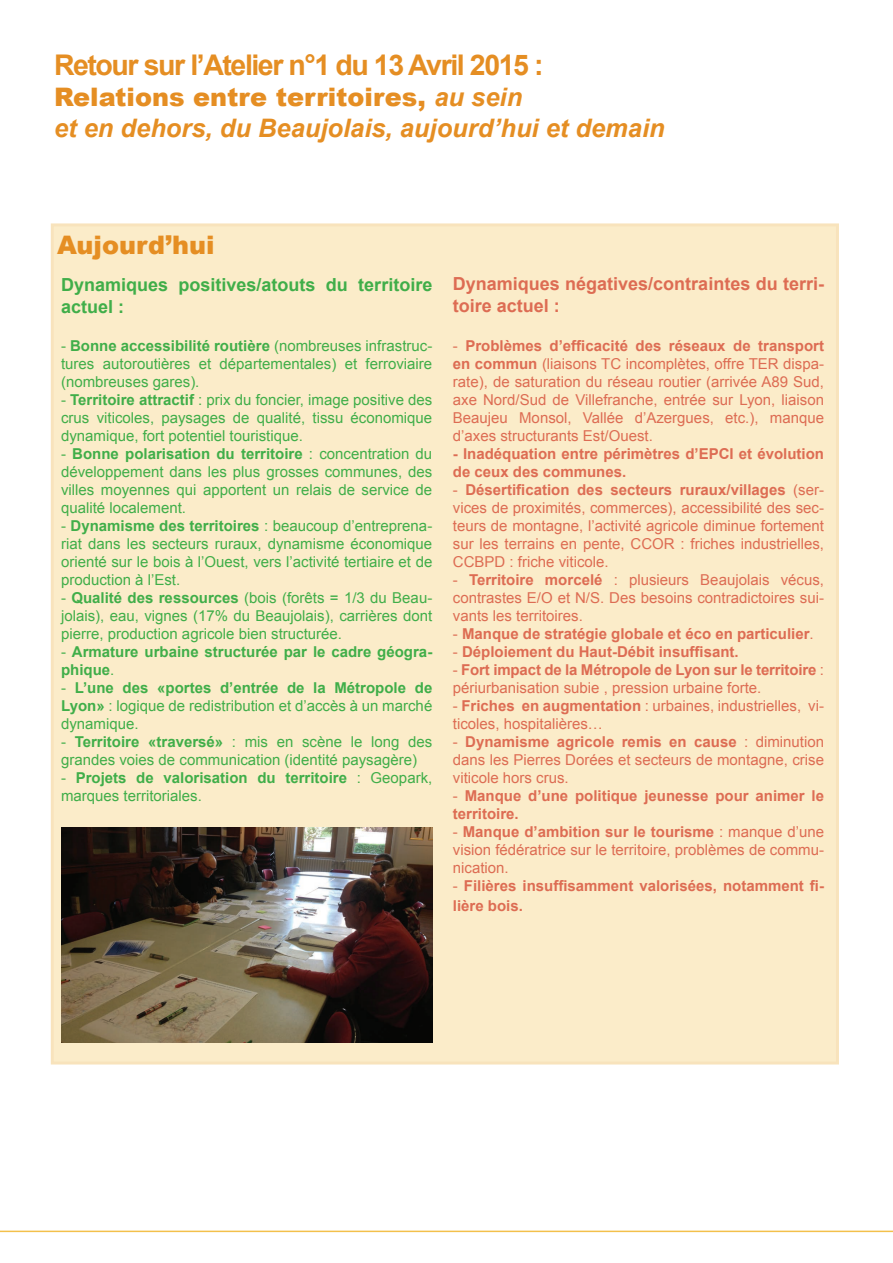
<style>
.page{position:relative;width:893px;height:1263px;background:#fff}
.page>*{position:absolute;margin:0;border:0;box-sizing:border-box;transform-origin:0 0}
.t1{font:700 28.5px "Arial";letter-spacing:-.05em;color:#e58e23}
.t2{font:italic 700 25.5px/30.6px "Arial";color:#e58e23}
.t3{font:900 25.5px "Arial";color:#e58e23}
.t4{font:700 18px/21.6px "Arial";color:#dd6c53}
.t5{font:700 18px/21.6px "Arial";color:#40ae49}
.t6{font:15px/18px "Arial";color:#dd6c53;text-align:justify}
.t7{font:15px/18px "Arial";color:#40ae49;text-align:justify}
.t8{font:700 15px/18px "Arial";color:#dd6c53}
.t9{font:700 15px/18px "Arial";color:#40ae49}
.s1{font-weight:900;font-style:normal}
.s2{font-weight:700}
.s3{font-weight:400}
</style>
<div class="page">
<hr style="left:0;top:1230px;width:893px;height:2px;background:#f3c04b">
<div style="left:51px;top:223px;width:788px;height:841px;background:#fbecc9"></div>
<img style="left:61px;top:827px;width:371px;height:216px">
<h1 class="t1" style="left:54px;top:45px;width:491px">Retour sur l’Atelier n°1 du 13 Avril 2015 :</h1>
<h2 class="t2" style="left:54px;top:83px;width:612px"><span class="s1">Relations entre territoires,</span> au sein<br>et en dehors, du Beaujolais, aujourd’hui et demain</h2>
<h2 class="t3" style="left:57px;top:227px;width:159px">Aujourd’hui</h2>
<p class="t5" style="left:61px;top:274px;width:373px">Dynamiques positives/atouts du territoire actuel :</p>
<p class="t7" style="left:61px;top:336px;width:373px">- <span class="s2">Bonne accessibilité routière</span> (nombreuses infrastruc&shy;tures autoroutières et départementales) et ferroviaire (nombreuses gares).</p>
<p class="t7" style="left:61px;top:390px;width:373px">- <span class="s2">Territoire attractif</span> : prix du foncier, image positive des crus viticoles, paysages de qualité, tissu économique dynamique, fort potentiel touristique.</p>
<p class="t7" style="left:61px;top:444px;width:373px">- <span class="s2">Bonne polarisation du territoire</span> : concentration du développement dans les plus grosses communes, des villes moyennes qui apportent un relais de service de qualité localement.</p>
<p class="t7" style="left:61px;top:516px;width:373px">- <span class="s2">Dynamisme des territoires</span> : beaucoup d’entreprena&shy;riat dans les secteurs ruraux, dynamisme économique orienté sur le bois à l’Ouest, vers l’activité tertiaire et de production à l’Est.</p>
<p class="t7" style="left:61px;top:588px;width:373px">- <span class="s2">Qualité des ressources</span> (bois (forêts = 1/3 du Beau&shy;jolais), eau, vignes (17% du Beaujolais), carrières dont pierre, production agricole bien structurée.</p>
<p class="t9" style="left:61px;top:643px;width:373px"><span class="s3">-</span> Armature urbaine structurée par le cadre géogra&shy;phique<span class="s3">.</span></p>
<p class="t7" style="left:61px;top:678px;width:373px">- <span class="s2">L’une des «portes d’entrée de la Métropole de Lyon»</span> : logique de redistribution et d’accès à un marché dynamique.</p>
<p class="t7" style="left:61px;top:732px;width:373px">- <span class="s2">Territoire «traversé»</span> : mis en scène le long des grandes voies de communication (identité paysagère)</p>
<p class="t9" style="left:61px;top:769px;width:373px"><span class="s3">-</span> Projets de valorisation du territoire <span class="s3">: Geopark, marques territoriales.</span></p>
<p class="t4" style="left:453px;top:273px;width:373px">Dynamiques négatives/contraintes du terri&shy;toire actuel :</p>
<p class="t6" style="left:453px;top:337px;width:373px">- <span class="s2">Problèmes d’efficacité des réseaux de transport en commun</span> (liaisons TC incomplètes, offre TER dispa&shy;rate), de saturation du réseau routier (arrivée A89 Sud, axe Nord/Sud de Villefranche, entrée sur Lyon, liaison Beaujeu Monsol, Vallée d’Azergues, etc.), manque d’axes structurants Est/Ouest.</p>
<p class="t8" style="left:453px;top:445px;width:373px">- Inadéquation entre périmètres d’EPCI et évolution de ceux des communes.</p>
<p class="t6" style="left:453px;top:481px;width:373px">- <span class="s2">Désertification des secteurs ruraux/villages</span> (ser&shy;vices de proximités, commerces), accessibilité des sec&shy;teurs de montagne, l’activité agricole diminue fortement sur les terrains en pente, CCOR : friches industrielles, CCBPD : friche viticole.</p>
<p class="t6" style="left:453px;top:571px;width:373px">- <span class="s2">Territoire morcelé</span> : plusieurs Beaujolais vécus, contrastes E/O et N/S. Des besoins contradictoires sui&shy;vants les territoires.</p>
<p class="t8" style="left:453px;top:625px;width:362px"><span class="s3">-</span> Manque de stratégie globale et éco en particulier<span class="s3">.</span></p>
<p class="t8" style="left:453px;top:643px;width:287px"><span class="s3">-</span> Déploiement du Haut-Débit insuffisant.</p>
<p class="t6" style="left:453px;top:661px;width:373px">- <span class="s2">Fort impact de la Métropole de Lyon sur le territoire</span> : périurbanisation subie , pression urbaine forte.</p>
<p class="t6" style="left:453px;top:697px;width:373px">- <span class="s2">Friches en augmentation</span> : urbaines, industrielles, vi&shy;ticoles, hospitalières…</p>
<p class="t6" style="left:453px;top:733px;width:373px">- <span class="s2">Dynamisme agricole remis en cause</span> : diminution dans les Pierres Dorées et secteurs de montagne, crise viticole hors crus.</p>
<p class="t8" style="left:453px;top:787px;width:373px"><span class="s3">-</span> Manque d’une politique jeunesse pour animer le territoire.</p>
<p class="t6" style="left:453px;top:823px;width:373px">- <span class="s2">Manque d’ambition sur le tourisme</span> : manque d’une vision fédératrice sur le territoire, problèmes de commu&shy;nication.</p>
<p class="t8" style="left:453px;top:876px;width:373px;line-height:19.8px"><span class="s3">-</span> Filières insuffisamment valorisées, notamment fi&shy;lière bois.</p>
</div>
